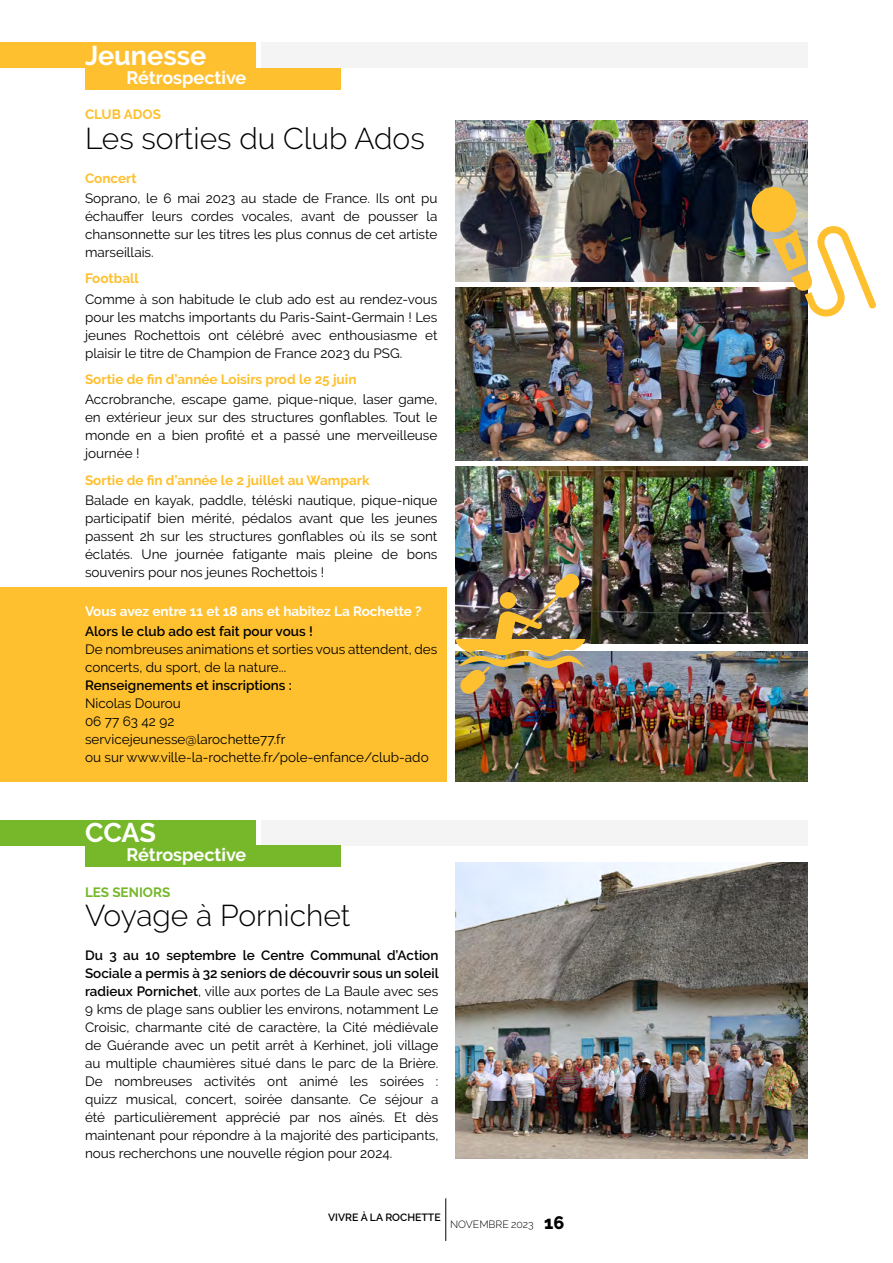
<style>
.page{position:relative;width:893px;height:1263px;background:#fff}
.page>*{position:absolute;margin:0;border:0;box-sizing:border-box;transform-origin:0 0}
.t1{font:300 30px "Raleway";color:#000}
.t2{font:700 27px "Raleway";color:#fff}
.t3{font:700 18px "Raleway";color:#fff}
.t4{font:13.5px/18px "Raleway";color:#000;text-align:justify}
.t5{font:700 13.5px "Raleway";color:#fec02f}
.t6{font:600 13.5px "Raleway";color:#000}
.t7{font:700 13.5px "Raleway";color:#fff}
.t8{font:700 13.5px "Raleway";color:#76b82a}
.t9{font:600 10.5px "Raleway";color:#000}
.t10{font:300 10.5px "Raleway";color:#000}
.s1{font-weight:600}
.s2{font-weight:800;font-size:18px}
</style>
<div class="page">
<div style="left:0;top:820px;width:255px;height:26px;background:#76b82a"></div>
<div style="left:261px;top:43px;width:547px;height:25px;background:#f4f4f4"></div>
<div style="left:261px;top:820px;width:547px;height:26px;background:#f4f4f4"></div>
<div style="left:0;top:43px;width:255px;height:25px;background:#fec02f"></div>
<hr style="left:445px;top:1198px;width:1px;height:43px;background:#000">
<img style="left:455px;top:863px;width:353px;height:296px">
<div style="left:0;top:587px;width:446px;height:194px;background:#fec02f"></div>
<img style="left:455px;top:288px;width:352px;height:172px">
<img style="left:455px;top:121px;width:352px;height:161px">
<img style="left:455px;top:466px;width:353px;height:177px">
<img style="left:455px;top:651px;width:353px;height:130px">
<svg style="left:749px;top:184px;width:127px;height:135px"></svg>
<img style="left:455px;top:573px;width:130px;height:122px">
<div style="left:85px;top:68px;width:255px;height:21px;background:#fec02f"></div>
<div style="left:85px;top:846px;width:255px;height:21px;background:#76b82a"></div>
<h2 class="t2" style="left:85px;top:40px;width:123px">Jeunesse</h2>
<h3 class="t3" style="left:127px;top:67px;width:121px">Rétrospective</h3>
<p class="t5" style="left:85px;top:107px;width:77px">CLUB ADOS</p>
<h1 class="t1" style="left:85px;top:121px;width:341px">Les sorties du Club Ados</h1>
<p class="t5" style="left:85px;top:170px;width:53px">Concert</p>
<p class="t4" style="left:85px;top:189px;width:354px">Soprano, le 6 mai 2023 au stade de France. Ils ont pu échauffer leurs cordes vocales, avant de pousser la chansonnette sur les titres les plus connus de cet artiste marseillais.</p>
<p class="t5" style="left:85px;top:271px;width:55px">Football</p>
<p class="t4" style="left:85px;top:290px;width:354px">Comme à son habitude le club ado est au rendez-vous pour les matchs importants du Paris-Saint-Germain ! Les jeunes Rochettois ont célébré avec enthousiasme et plaisir le titre de Champion de France 2023 du PSG.</p>
<p class="t5" style="left:85px;top:372px;width:273px">Sortie de fin d’année Loisirs prod le 25 juin</p>
<p class="t4" style="left:85px;top:390px;width:354px">Accrobranche, escape game, pique-nique, laser game, en extérieur jeux sur des structures gonflables. Tout le monde en a bien profité et a passé une merveilleuse journée !</p>
<p class="t5" style="left:85px;top:472px;width:286px">Sortie de fin d’année le 2 juillet au Wampark</p>
<p class="t4" style="left:85px;top:491px;width:354px">Balade en kayak, paddle, téléski nautique, pique-nique participatif bien mérité, pédalos avant que les jeunes passent 2h sur les structures gonflables où ils se sont éclatés. Une journée fatigante mais pleine de bons souvenirs pour nos jeunes Rochettois !</p>
<p class="t7" style="left:85px;top:604px;width:338px">Vous avez entre 11 et 18 ans et habitez La Rochette ?</p>
<p class="t6" style="left:85px;top:624px;width:229px">Alors le club ado est fait pour vous !</p>
<p class="t4" style="left:85px;top:641px;width:354px">De nombreuses animations et sorties vous attendent, des concerts, du sport, de la nature...</p>
<p class="t6" style="left:85px;top:678px;width:208px">Renseignements et inscriptions :</p>
<p class="t4" style="left:85px;top:695px;width:345px;text-align:left">Nicolas Dourou<br>06 77 63 42 92<br>servicejeunesse@larochette77.fr<br>ou sur www.ville-la-rochette.fr/pole-enfance/club-ado</p>
<h2 class="t2" style="left:85px;top:817px;width:72px">CCAS</h2>
<h3 class="t3" style="left:127px;top:845px;width:121px">Rétrospective</h3>
<p class="t8" style="left:85px;top:884px;width:87px">LES SENIORS</p>
<h1 class="t1" style="left:85px;top:898px;width:267px">Voyage à Pornichet</h1>
<p class="t4" style="left:85px;top:946px;width:355px"><span class="s1">Du 3 au 10 septembre le Centre Communal d’Action Sociale a permis à 32 seniors de découvrir sous un soleil radieux Pornichet</span>, ville aux portes de La Baule avec ses 9 kms de plage sans oublier les environs, notamment Le Croisic, charmante cité de caractère, la Cité médiévale de Guérande avec un petit arrêt à Kerhinet, joli village au multiple chaumières situé dans le parc de la Brière.<br>De nombreuses activités ont animé les soirées : quizz musical, concert, soirée dansante. Ce séjour a été particulièrement apprécié par nos aînés. Et dès maintenant pour répondre à la majorité des participants, nous recherchons une nouvelle région pour 2024.</p>
<p class="t9" style="left:328px;top:1211px;width:114px">VIVRE À LA ROCHETTE</p>
<p class="t10" style="left:450px;top:1218px;width:116px">NOVEMBRE 2023 <span class="s2">16</span></p>
</div>
